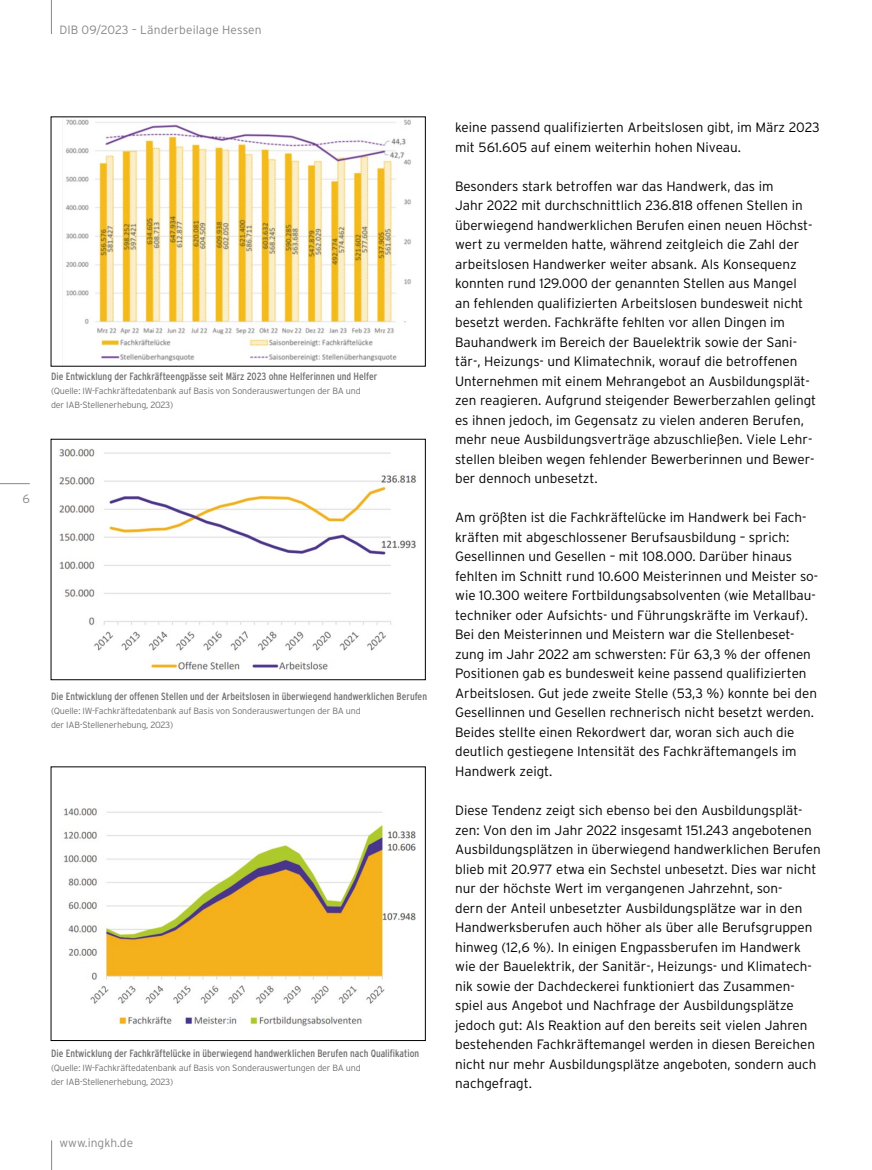
<style>
.page{position:relative;width:872px;height:1170px;background:#fff}
.page>*{position:absolute;margin:0;border:0;box-sizing:border-box;transform-origin:0 0}
.Fließtext_Links{font:300 13.5px/19.5px "Interstate";color:#000}
.t1{font:300 12px "Interstate";letter-spacing:.01em;color:#878787}
.Bildunterschrift{font:condensed 10.5px "Interstate";color:#706f6f}
.Fotocredit{font:300 9px/14.2px "Interstate";letter-spacing:-.02em;color:#706f6f}
</style>
<div class="page">
<hr style="left:0;top:483px;width:30px;height:1px;background:#878787">
<svg style="left:51px;top:1140px;width:1px;height:29px"></svg>
<hr style="left:51px;top:0;width:1px;height:34px;background:#878787">
<img style="left:63px;top:808px;width:353px;height:218px">
<img style="left:59px;top:448px;width:357px;height:222px">
<img style="left:65px;top:119px;width:346px;height:243px">
<p class="t1" style="left:59px;top:23px;width:204px">DIB 09/2023 – Länderbeilage Hessen</p>
<p class="Bildunterschrift" style="left:51px;top:370px;width:328px">Die Entwicklung der Fachkräfteengpässe seit März 2023 ohne Helferinnen und Helfer</p>
<p class="Fotocredit" style="left:51px;top:383px;width:311px">(Quelle: IW-Fachkräftedatenbank auf Basis von Sonderauswertungen der BA und der IAB-Stellenerhebung, 2023)</p>
<p class="t1" style="left:22px;top:492px;width:9px">6</p>
<p class="Bildunterschrift" style="left:51px;top:690px;width:377px">Die Entwicklung der offenen Stellen und der Arbeitslosen in überwiegend handwerklichen Berufen</p>
<p class="Fotocredit" style="left:51px;top:703px;width:311px">(Quelle: IW-Fachkräftedatenbank auf Basis von Sonderauswertungen der BA und</p>
<p class="Fotocredit" style="left:51px;top:717px;width:124px">der IAB-Stellenerhebung, 2023)</p>
<p class="Bildunterschrift" style="left:51px;top:1047px;width:370px">Die Entwicklung der Fachkräftelücke in überwiegend handwerklichen Berufen nach Qualifikation</p>
<p class="Fotocredit" style="left:51px;top:1060px;width:311px">(Quelle: IW-Fachkräftedatenbank auf Basis von Sonderauswertungen der BA und</p>
<p class="Fotocredit" style="left:51px;top:1074px;width:124px">der IAB-Stellenerhebung, 2023)</p>
<p class="t1" style="left:60px;top:1135px;width:75px">www.ingkh.de</p>
<p class="Fließtext_Links" style="left:455px;top:117px;width:366px">keine passend qualifizierten Arbeitslosen gibt, im März 2023 mit 561.605 auf einem weiterhin hohen Niveau.</p>
<p class="Fließtext_Links" style="left:455px;top:176px;width:362px">Besonders stark betroffen war das Handwerk, das im<br>Jahr 2022 mit durchschnittlich 236.818 offenen Stellen in überwiegend handwerklichen Berufen einen neuen Höchst&shy;wert zu vermelden hatte, während zeitgleich die Zahl der arbeitslosen Handwerker weiter absank. Als Konsequenz konnten rund 129.000 der genannten Stellen aus Mangel<br>an fehlenden qualifizierten Arbeitslosen bundesweit nicht besetzt werden. Fachkräfte fehlten vor allen Dingen im Bauhandwerk im Bereich der Bauelektrik sowie der Sani&shy;tär-, Heizungs- und Klimatechnik, worauf die betroffenen Unternehmen mit einem Mehrangebot an Ausbildungsplät&shy;zen reagieren. Aufgrund steigender Bewerberzahlen gelingt es ihnen jedoch, im Gegensatz zu vielen anderen Berufen, mehr neue Ausbildungsverträge abzuschließen. Viele Lehr&shy;stellen bleiben wegen fehlender Bewerberinnen und Bewer&shy;ber dennoch unbesetzt.</p>
<p class="Fließtext_Links" style="left:455px;top:507px;width:365px">Am größten ist die Fachkräftelücke im Handwerk bei Fach&shy;kräften mit abgeschlossener Berufsausbildung – sprich:<br>Gesellinnen und Gesellen – mit 108.000. Darüber hinaus fehlten im Schnitt rund 10.600 Meisterinnen und Meister so&shy;wie 10.300 weitere Fortbildungsabsolventen (wie Metallbau&shy;techniker oder Aufsichts- und Führungskräfte im Verkauf).<br>Bei den Meisterinnen und Meistern war die Stellenbeset&shy;zung im Jahr 2022 am schwersten: Für 63,3 % der offenen Positionen gab es bundesweit keine passend qualifizierten Arbeitslosen. Gut jede zweite Stelle (53,3 %) konnte bei den Gesellinnen und Gesellen rechnerisch nicht besetzt werden.<br>Beides stellte einen Rekordwert dar, woran sich auch die deutlich gestiegene Intensität des Fachkräftemangels im Handwerk zeigt.</p>
<p class="Fließtext_Links" style="left:455px;top:800px;width:367px">Diese Tendenz zeigt sich ebenso bei den Ausbildungsplät&shy;zen: Von den im Jahr 2022 insgesamt 151.243 angebotenen Ausbildungsplätzen in überwiegend handwerklichen Berufen blieb mit 20.977 etwa ein Sechstel unbesetzt. Dies war nicht nur der höchste Wert im vergangenen Jahrzehnt, son-<br>dern der Anteil unbesetzter Ausbildungsplätze war in den Handwerksberufen auch höher als über alle Berufsgruppen hinweg (12,6 %). In einigen Engpassberufen im Handwerk wie der Bauelektrik, der Sanitär-, Heizungs- und Klimatech&shy;nik sowie der Dachdeckerei funktioniert das Zusammen&shy;spiel aus Angebot und Nachfrage der Ausbildungsplätze jedoch gut: Als Reaktion auf den bereits seit vielen Jahren bestehenden Fachkräftemangel werden in diesen Bereichen nicht nur mehr Ausbildungsplätze angeboten, sondern auch nachgefragt.</p>
</div>
